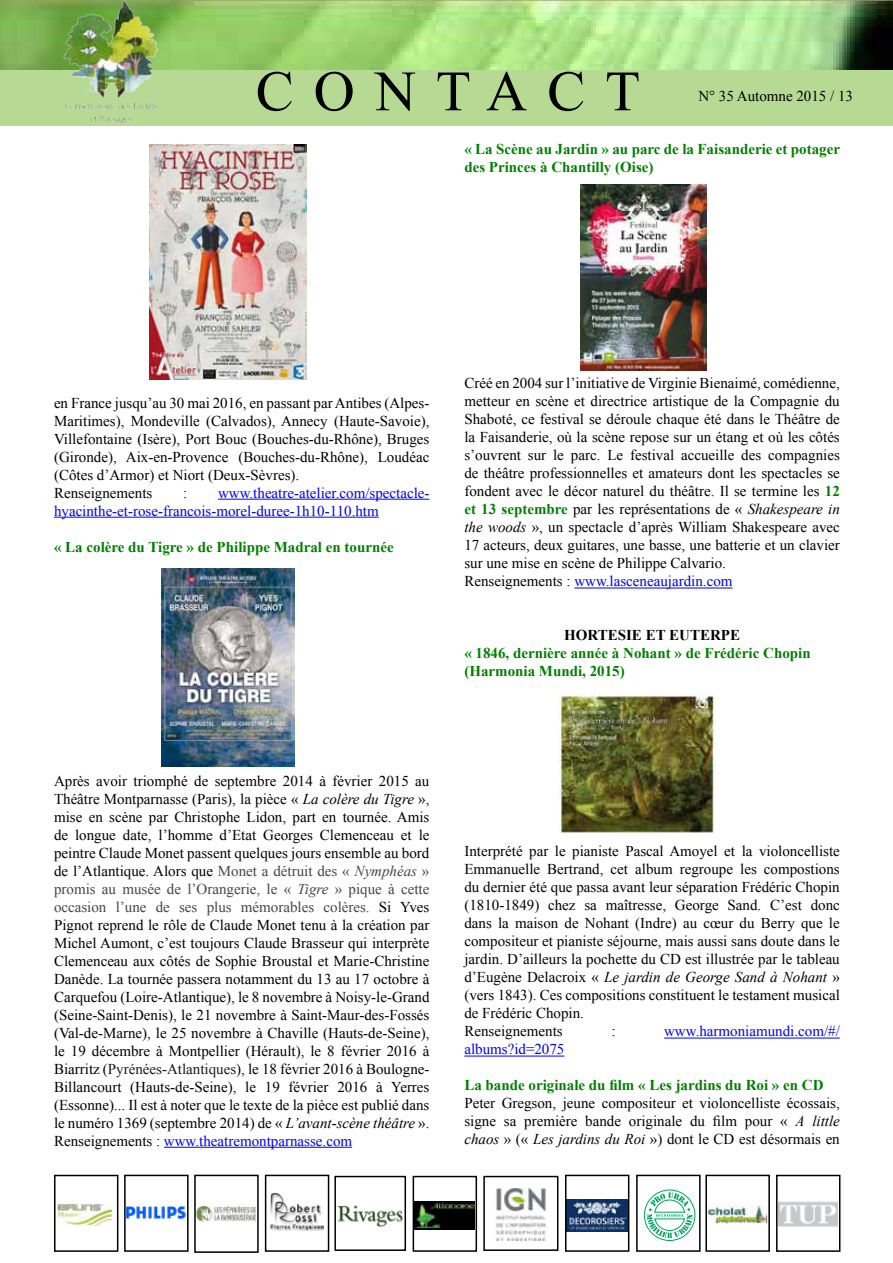
<style>
.page{position:relative;width:893px;height:1263px;background:#fff}
.page>*{position:absolute;margin:0;border:0;box-sizing:border-box;transform-origin:0 0}
.t1{font:57px "Times New Roman";letter-spacing:.35em;color:#000}
.t2{font:15px/18px "Times New Roman";color:#000}
.t3{font:700 15px/18px "Times New Roman";color:#008000}
.t4{font:15px/18px "Times New Roman";color:#00f}
.t5{font:700 15px "Times New Roman";color:#000}
.s1{font-weight:700;color:#008000}
.s2{font-style:italic}
.s3{color:#0000e9}
.s4{color:#454545}
.s5{font-style:italic;color:#454545}
.s6{color:#1a1a1a}
.s7{color:#00f}
</style>
<div class="page">
<div style="left:636px;top:1175px;width:65px;height:77px;border:2px solid #000"></div>
<div style="left:0;top:70px;width:893px;height:55px;background:#b6d993"></div>
<img style="left:0;top:0;width:893px;height:70px">
<img style="left:54px;top:0;width:120px;height:126px">
<img style="left:708px;top:1205px;width:59px;height:18px">
<img style="left:197px;top:1206px;width:59px;height:15px">
<img style="left:270px;top:1193px;width:54px;height:37px">
<img style="left:338px;top:1205px;width:65px;height:21px">
<img style="left:779px;top:1201px;width:58px;height:26px">
<img style="left:495px;top:1188px;width:51px;height:53px">
<img style="left:416px;top:1202px;width:58px;height:28px">
<img style="left:568px;top:1200px;width:58px;height:31px">
<img style="left:58px;top:1204px;width:53px;height:21px">
<div style="left:776px;top:1175px;width:64px;height:77px;border:2px solid #000"></div>
<div style="left:124px;top:1175px;width:65px;height:77px;border:2px solid #000"></div>
<div style="left:194px;top:1175px;width:65px;height:78px;border:2px solid #000"></div>
<div style="left:265px;top:1175px;width:64px;height:77px;border:2px solid #000"></div>
<div style="left:334px;top:1176px;width:72px;height:75px;border:2px solid #000"></div>
<div style="left:413px;top:1176px;width:64px;height:76px;border:2px solid #000"></div>
<div style="left:483px;top:1176px;width:75px;height:75px;border:2px solid #000"></div>
<div style="left:54px;top:1175px;width:64px;height:77px;border:2px solid #000"></div>
<div style="left:565px;top:1175px;width:64px;height:77px;border:2px solid #000"></div>
<div style="left:705px;top:1175px;width:65px;height:77px;border:2px solid #000"></div>
<img style="left:126px;top:1198px;width:60px;height:29px">
<div style="left:644px;top:1190px;width:51px;height:51px;border:1px solid #00a65c;border-radius:50%"></div>
<svg style="left:647px;top:1192px;width:46px;height:46px"></svg>
<hr style="left:574px;top:588px;width:158px;height:1px;background:#0000e9">
<hr style="left:664px;top:1038px;width:176px;height:1px;background:#00f">
<hr style="left:464px;top:1056px;width:100px;height:1px;background:#00f">
<hr style="left:218px;top:499px;width:211px;height:1px;background:#00f">
<hr style="left:54px;top:517px;width:325px;height:1px;background:#00f">
<hr style="left:164px;top:1147px;width:188px;height:1px;background:#00f">
<img style="left:581px;top:184px;width:126px;height:187px">
<img style="left:558px;top:693px;width:157px;height:141px">
<img style="left:149px;top:144px;width:158px;height:236px">
<img style="left:162px;top:568px;width:132px;height:199px">
<h1 class="t1" style="left:256px;top:53px;width:386px">CONTACT</h1>
<p class="t2" style="left:698px;top:87px;width:156px">N° 35 Automne 2015 / 13</p>
<p class="t3" style="left:464px;top:140px;width:377px">« La Scène au Jardin » au parc de la Faisanderie et potager des Princes à Chantilly (Oise)</p>
<p class="t2" style="left:54px;top:393px;width:377px">en France jusqu’au 30 mai 2016, en passant par Antibes (Alpes-Maritimes), Mondeville (Calvados), Annecy (Haute-Savoie), Villefontaine (Isère), Port Bouc (Bouches-du-Rhône), Bruges (Gironde), Aix-en-Provence (Bouches-du-Rhône), Loudéac (Côtes d’Armor) et Niort (Deux-Sèvres).<br>Renseignements</p>
<p class="t4" style="left:54px;top:483px;width:377px;text-indent:164px">www.theatre-atelier.com/spectacle&shy;hyacinthe-et-rose-francois-morel-duree-1h10-110.htm</p>
<p class="t3" style="left:54px;top:537px;width:341px">« La colère du Tigre » de Philippe Madral en tournée</p>
<p class="t2" style="left:183px;top:483px;width:6px">:</p>
<p class="t2" style="left:464px;top:374px;width:377px">Créé en 2004 sur l’initiative de Virginie Bienaimé, comédienne, metteur en scène et directrice artistique de la Compagnie du Shaboté, ce festival se déroule chaque été dans le Théâtre de la Faisanderie, où la scène repose sur un étang et où les côtés s’ouvrent sur le parc. Le festival accueille des compagnies de théâtre professionnelles et amateurs dont les spectacles se fondent avec le décor naturel du théâtre. Il se termine les <span class="s1">12 et 13 septembre</span> par les représentations de « <span class="s2">Shakespeare in the woods</span> », un spectacle d’après William Shakespeare avec 17 acteurs, deux guitares, une basse, une batterie et un clavier sur une mise en scène de Philippe Calvario.<br>Renseignements : <span class="s3">www.lasceneaujardin.com</span></p>
<p class="t5" style="left:564px;top:625px;width:177px">HORTESIE ET EUTERPE</p>
<p class="t3" style="left:464px;top:644px;width:348px">« 1846, dernière année à Nohant » de Frédéric Chopin (Harmonia Mundi, 2015)</p>
<p class="t2" style="left:54px;top:771px;width:377px;text-align:justify">Après avoir triomphé de septembre 2014 à février 2015 au Théâtre Montparnasse (Paris), la pièce « <span class="s2">La colère du Tigre</span> », mise en scène par Christophe Lidon, part en tournée. Amis de longue date, l’homme d’Etat Georges Clemenceau et le peintre Claude Monet passent quelques jours ensemble au bord de l’Atlantique. Alors que <span class="s4">Monet a détruit des «</span> <span class="s5">Nymphéas</span> <span class="s4">» promis au musée de l’Orangerie, le «</span> <span class="s5">Tigre</span> <span class="s4">» pique à cette occasion l’une de ses plus mémorables colères.</span> Si Yves Pignot reprend le rôle de Claude Monet tenu à la création par Michel Aumont, c’est toujours Claude Brasseur qui interprète Clemenceau aux côtés de Sophie Broustal et Marie-Christine Danède. La tournée passera notamment du 13 au 17 octobre à Carquefou (Loire-Atlantique), le 8 novembre à Noisy-le-Grand (Seine-Saint-Denis), le 21 novembre à Saint-Maur-des-Fossés (Val-de-Marne), le 25 novembre à Chaville (Hauts-de-Seine), le 19 décembre à Montpellier (Hérault), le 8 février 2016 à Biarritz (<span class="s6">Pyrénées-Atlantiques</span>), le 18 février 2016 à Boulogne-Billancourt (Hauts-de-Seine), le 19 février 2016 à Yerres (Essonne)... Il est à noter que le texte de la pièce est publié dans le numéro 1369 (septembre 2014) de « <span class="s2">L’avant-scène théâtre</span> ».<br>Renseignements : <span class="s7">www.theatremontparnasse.com</span></p>
<p class="t2" style="left:464px;top:842px;width:377px">Interprété par le pianiste Pascal Amoyel et la violoncelliste Emmanuelle Bertrand, cet album regroupe les compostions du dernier été que passa avant leur séparation Frédéric Chopin (1810-1849) chez sa maîtresse, George Sand. C’est donc dans la maison de Nohant (Indre) au cœur du Berry que le compositeur et pianiste séjourne, mais aussi sans doute dans le jardin. D’ailleurs la pochette du CD est illustrée par le tableau d’Eugène Delacroix « <span class="s2">Le jardin de George Sand à Nohant</span> » (vers 1843). Ces compositions constituent le testament musical de Frédéric Chopin.<br>Renseignements</p>
<p class="t2" style="left:611px;top:1022px;width:6px">:</p>
<p class="t4" style="left:664px;top:1022px;width:177px">www.harmoniamundi.com/#/</p>
<p class="t4" style="left:464px;top:1040px;width:102px">albums?id=2075</p>
<p class="t3" style="left:464px;top:1076px;width:361px">La bande originale du film « Les jardins du Roi » en CD</p>
<p class="t2" style="left:464px;top:1094px;width:377px;text-align:justify">Peter Gregson, jeune compositeur et violoncelliste écossais, signe sa première bande originale du film pour « <span class="s2">A little chaos</span> » (« <span class="s2">Les jardins du Roi</span> ») dont le CD est désormais en</p>
</div>
